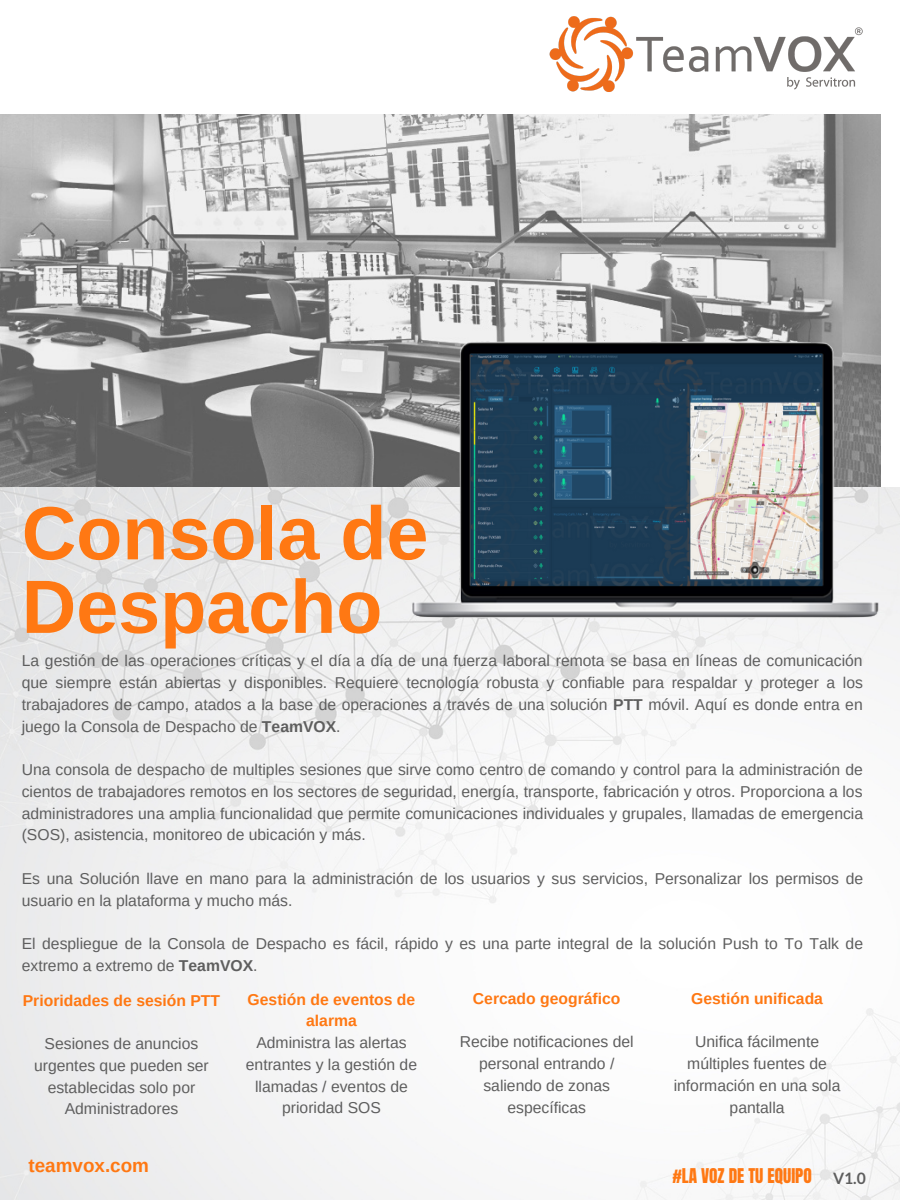
<style>
.page{position:relative;width:900px;height:1200px;background:#fff}
.page>*{position:absolute;margin:0;border:0;box-sizing:border-box;transform-origin:0 0}
.t1{font:700 75.5px/73.5px "Arimo";color:#ff7813}
.t2{font:700 18.9px "Arimo";color:#ff7813}
.t3{font:17.3px "Anton";color:#ff7813}
.t4{font:15.7px/21.8px "Arimo";color:#5e5e5e;text-align:center}
.t5{font:700 15.7px/21.8px "Arimo";color:#ff7813;text-align:center}
.t6{font:700 15.7px "Lato";color:#5e5e5e}
.s1{font-weight:700}
</style>
<div class="page">
<img style="left:0;top:488px;width:900px;height:712px">
<img style="left:0;top:115px;width:880px;height:371px">
<img style="left:549px;top:16px;width:314px;height:76px">
<img style="left:390px;top:336px;width:510px;height:294px">
<p class="t1" style="left:22px;top:496px;width:408px">Consola de<br>Despacho</p>
<p class="t4" style="left:22px;top:650px;width:843px;text-align:justify">La gestión de las operaciones críticas y el día a día de una fuerza laboral remota se basa en líneas de comunicación que siempre están abiertas y disponibles. Requiere tecnología robusta y confiable para respaldar y proteger a los trabajadores de campo, atados a la base de operaciones a través de una solución <span class="s1">PTT</span> móvil. Aquí es donde entra en juego la Consola de Despacho de <span class="s1">TeamVOX</span>.</p>
<p class="t4" style="left:22px;top:759px;width:843px;text-align:justify">Una consola de despacho de multiples sesiones que sirve como centro de comando y control para la administración de cientos de trabajadores remotos en los sectores de seguridad, energía, transporte, fabricación y otros. Proporciona a los administradores una amplia funcionalidad que permite comunicaciones individuales y grupales, llamadas de emergencia (SOS), asistencia, monitoreo de ubicación y más.</p>
<p class="t4" style="left:22px;top:868px;width:843px;text-align:left">Es una Solución llave en mano para la administración de los usuarios y sus servicios, Personalizar los permisos de usuario en la plataforma y mucho más.</p>
<p class="t4" style="left:22px;top:933px;width:843px;text-align:left">El despliegue de la Consola de Despacho es fácil, rápido y es una parte integral de la solución Push to To Talk de extremo a extremo de <span class="s1">TeamVOX</span>.</p>
<p class="t5" style="left:23px;top:989px;width:199px">Prioridades de sesión PTT</p>
<p class="t4" style="left:34px;top:1033px;width:176px">Sesiones de anuncios urgentes que pueden ser establecidas solo por<br>Administradores</p>
<p class="t2" style="left:28px;top:1154px;width:122px">teamvox.com</p>
<p class="t5" style="left:248px;top:988px;width:169px">Gestión de eventos de alarma</p>
<p class="t4" style="left:246px;top:1032px;width:173px">Administra las alertas entrantes y la gestión de llamadas / eventos de prioridad SOS</p>
<p class="t5" style="left:473px;top:987px;width:149px">Cercado geográfico</p>
<p class="t4" style="left:460px;top:1031px;width:175px">Recibe notificaciones del personal entrando / saliendo de zonas específicas</p>
<p class="t5" style="left:691px;top:987px;width:133px">Gestión unificada</p>
<p class="t4" style="left:674px;top:1031px;width:168px">Unifica fácilmente múltiples fuentes de información en una sola pantalla</p>
<p class="t3" style="left:672px;top:1164px;width:141px">#LA VOZ DE TU EQUIPO</p>
<p class="t6" style="left:833px;top:1169px;width:34px">V1.0</p>
</div>
